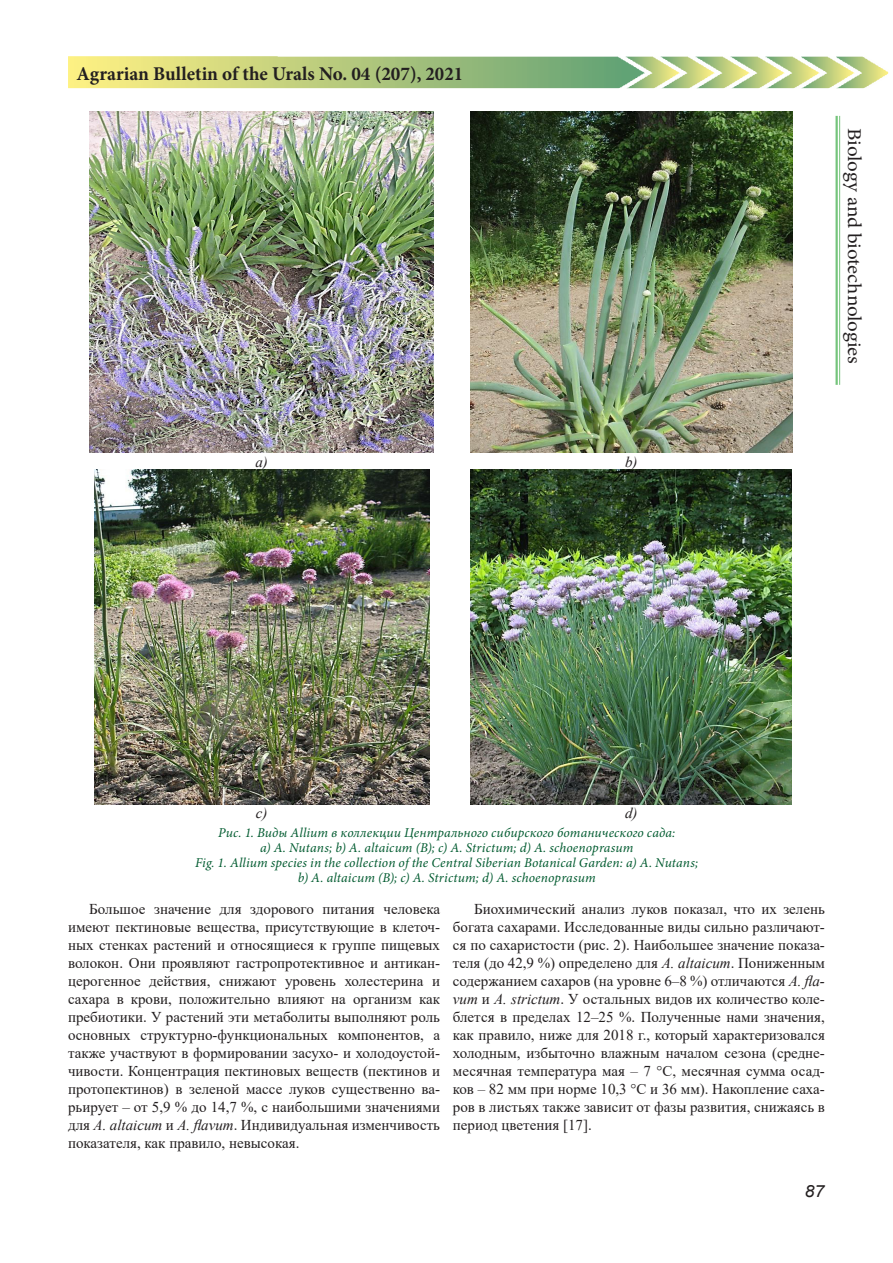
<style>
.page{position:relative;width:893px;height:1263px;background:#fff}
.page>*{position:absolute;margin:0;border:0;box-sizing:border-box;transform-origin:0 0}
.t1{font:700 19.5px "Minion Pro";color:#231f20}
.t2{font:19.5px "Minion Pro";letter-spacing:-.01em;color:#231f20;scale:1.08 1}
.t3{font:italic 16.8px "Arial";color:#231f20;scale:1.08 1}
.t4{font:15px/18px "Times New Roman";color:#231f20;text-align:justify}
.t5{font:italic 15px "Times New Roman";color:#231f20}
.рисунок{font:italic 13.5px "Minion Pro";letter-spacing:.01em;color:#025b30}
.s1{font-style:italic}
</style>
<div class="page">
<hr style="left:835px;top:116px;width:3px;height:269px;background:#40ae49">
<hr style="left:839px;top:116px;width:1px;height:269px;background:#40ae49">
<img style="left:68px;top:56px;width:820px;height:32px">
<img style="left:90px;top:112px;width:344px;height:340px">
<img style="left:470px;top:111px;width:322px;height:341px">
<img style="left:94px;top:469px;width:335px;height:336px">
<img style="left:471px;top:469px;width:321px;height:336px">
<h1 class="t1" style="left:77px;top:60px;width:388px">Agrarian Bulletin of the Urals No. 04 (207), 2021</h1>
<p class="t5" style="left:255px;top:451px;width:14px">a)</p>
<p class="t5" style="left:625px;top:451px;width:14px">b)</p>
<h1 class="t2" style="left:868px;top:128px;width:220px;rotate:90deg">Biology and biotechnologies</h1>
<p class="t5" style="left:256px;top:803px;width:13px">c)</p>
<p class="t5" style="left:625px;top:803px;width:14px">d)</p>
<p class="рисунок" style="left:218px;top:823px;width:459px">Рис. 1. Виды Allium в коллекции Центрального сибирского ботанического сада:</p>
<p class="рисунок" style="left:260px;top:838px;width:375px">а) A. Nutans; b) A. altaicum (B); c) A. Strictum; d) A. schoenoprasum</p>
<p class="рисунок" style="left:195px;top:853px;width:505px">Fig. 1. Allium species in the collection of the Central Siberian Botanical Garden: а) A. Nutans;</p>
<p class="рисунок" style="left:298px;top:868px;width:300px">b) A. altaicum (B); c) A. Strictum; d) A. schoenoprasum</p>
<p class="t4" style="left:68px;top:899px;width:374px;text-indent:21px">Большое значение для здорового питания человека имеют пектиновые вещества, присутствующие в клеточ&shy;ных стенках растений и относящиеся к группе пищевых волокон. Они проявляют гастропротективное и антикан&shy;церогенное действия, снижают уровень холестерина и сахара в крови, положительно влияют на организм как пребиотики. У растений эти метаболиты выполняют роль основных структурно-функциональных компонентов, а также участвуют в формировании засухо- и холодоустой&shy;чивости. Концентрация пектиновых веществ (пектинов и протопектинов) в зеленой массе луков существенно ва&shy;рьирует – от 5,9 % до 14,7 %, с наибольшими значениями для <span class="s1">A. altaicum</span> и <span class="s1">A. flavum</span>. Индивидуальная изменчивость показателя, как правило, невысокая.</p>
<p class="t4" style="left:453px;top:899px;width:374px;text-indent:21px">Биохимический анализ луков показал, что их зелень богата сахарами. Исследованные виды сильно различают&shy;ся по сахаристости (рис. 2). Наибольшее значение показа&shy;теля (до 42,9 %) определено для <span class="s1">A. altaicum</span>. Пониженным содержанием сахаров (на уровне 6–8 %) отличаются <span class="s1">A. fla&shy;vum</span> и <span class="s1">A. strictum</span>. У остальных видов их количество коле&shy;блется в пределах 12–25 %. Полученные нами значения, как правило, ниже для 2018 г., который характеризовался холодным, избыточно влажным началом сезона (средне&shy;месячная температура мая <span class="s1">–</span> 7 °C, месячная сумма осад&shy;ков <span class="s1">–</span> 82 мм при норме 10,3 °C и 36 мм). Накопление саха&shy;ров в листьях также зависит от фазы развития, снижаясь в период цветения [17].</p>
<p class="t3" style="left:804px;top:1181px;width:20px">87</p>
</div>
